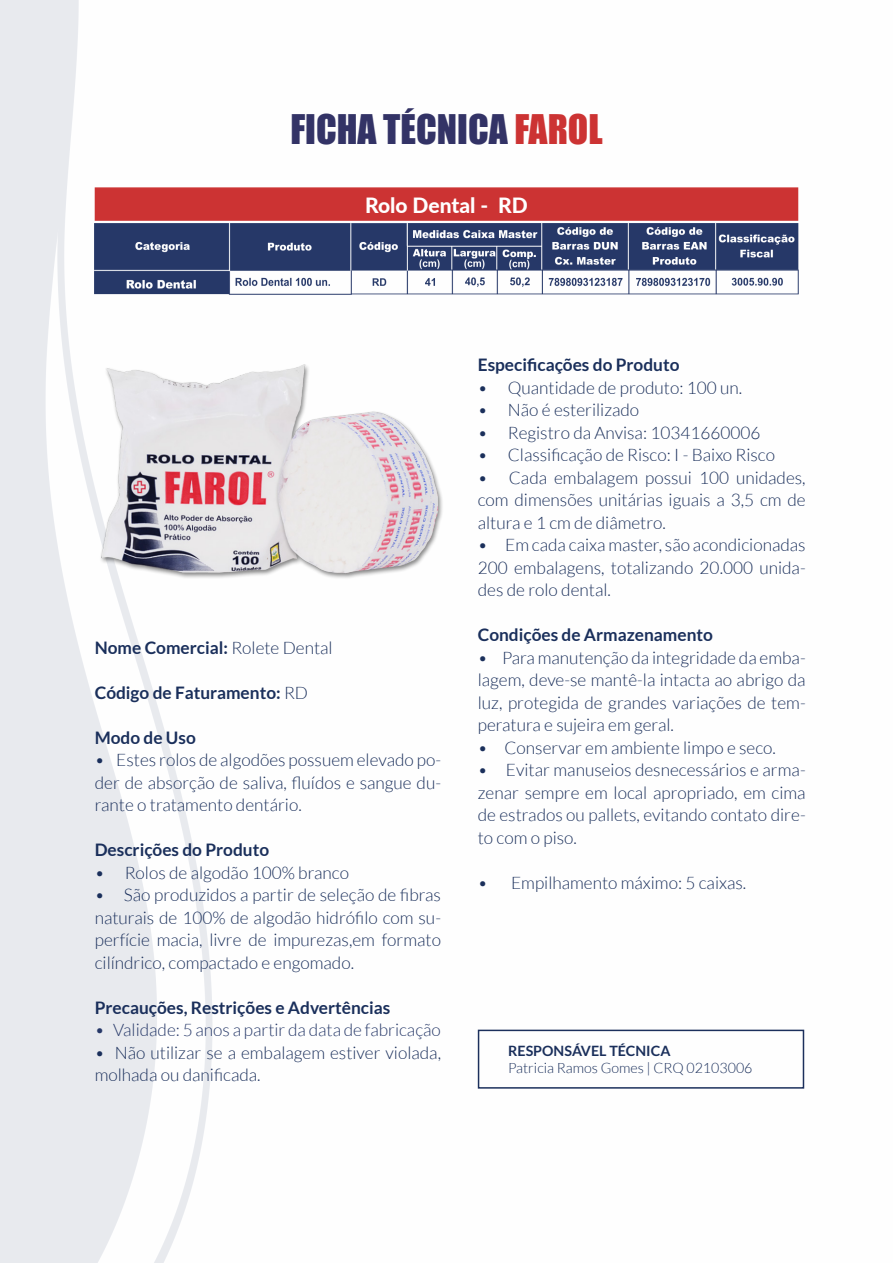
<style>
.page{position:relative;width:893px;height:1263px;background:#fff}
.page>*{position:absolute;margin:0;border:0;box-sizing:border-box;transform-origin:0 0}
.t1{font:37.5px "Impact";color:#336}
.t2{font:800 21px "Lato";color:#fff}
.t3{font:300 17.25px/22.5px "Lato";color:#1a2f5b;text-align:justify}
.t4{font:700 17.25px "Lato";color:#1a2f5b}
.t5{font:300 17.25px "Lato";color:#263868}
.t6{font:300 14.25px "Lato";color:#1a2f5b}
.t7{font:700 14.25px "Lato";color:#1a2f5b}
.s1{color:#c33}
.s2{font-weight:300}
</style>
<div class="page">
<img style="left:0;top:0;width:805px;height:1263px">
<img style="left:87px;top:344px;width:378px;height:243px">
<div style="left:95px;top:187px;width:703px;height:34px;background:#c33;border:2px solid #c33"></div>
<img style="left:95px;top:222px;width:703px;height:72px">
<div style="left:478px;top:1030px;width:326px;height:59px;border:2px solid #1c305c"></div>
<p class="t1" style="left:290px;top:101px;width:314px">FICHA TÉCNICA <span class="s1">FAROL</span></p>
<p class="t2" style="left:365px;top:189px;width:164px">Rolo Dental - RD</p>
<p class="t4" style="left:95px;top:638px;width:239px">Nome Comercial: <span class="s2">Rolete Dental</span></p>
<p class="t4" style="left:95px;top:683px;width:215px">Código de Faturamento: <span class="s2">RD</span></p>
<p class="t4" style="left:95px;top:728px;width:103px">Modo de Uso</p>
<p class="t3" style="left:95px;top:749px;width:348px">• Estes rolos de algodões possuem elevado po&shy;der de absorção de saliva, fluídos e sangue du&shy;rante o tratamento dentário.</p>
<p class="t4" style="left:95px;top:840px;width:176px">Descrições do Produto</p>
<p class="t3" style="left:95px;top:861px;width:256px">• Rolos de algodão 100% branco</p>
<p class="t3" style="left:95px;top:884px;width:348px">• São produzidos a partir de seleção de fibras naturais de 100% de algodão hidrófilo com su&shy;perfície macia, livre de impurezas,em formato cilíndrico, compactado e engomado.</p>
<p class="t4" style="left:95px;top:998px;width:297px">Precauções, Restrições e Advertências</p>
<p class="t5" style="left:95px;top:1021px;width:348px">• Validade: 5 anos a partir da data de fabricação</p>
<p class="t3" style="left:95px;top:1041px;width:348px">• Não utilizar se a embalagem estiver violada, molhada ou danificada.</p>
<p class="t4" style="left:478px;top:355px;width:203px">Especificações do Produto</p>
<p class="t3" style="left:478px;top:376px;width:266px">• Quantidade de produto: 100 un.</p>
<p class="t3" style="left:478px;top:399px;width:163px">• Não é esterilizado</p>
<p class="t3" style="left:478px;top:421px;width:284px">• Registro da Anvisa: 10341660006</p>
<p class="t3" style="left:478px;top:444px;width:299px">• Classificação de Risco: I - Baixo Risco</p>
<p class="t3" style="left:478px;top:466px;width:329px">• Cada embalagem possui 100 unidades, com dimensões unitárias iguais a 3,5 cm de altura e 1 cm de diâmetro.</p>
<p class="t3" style="left:478px;top:534px;width:329px">• Em cada caixa master, são acondicionadas 200 embalagens, totalizando 20.000 unida&shy;des de rolo dental.</p>
<p class="t4" style="left:478px;top:625px;width:237px">Condições de Armazenamento</p>
<p class="t3" style="left:478px;top:646px;width:329px">• Para manutenção da integridade da emba&shy;lagem, deve-se mantê-la intacta ao abrigo da luz, protegida de grandes variações de tem&shy;peratura e sujeira em geral.</p>
<p class="t3" style="left:478px;top:736px;width:300px">• Conservar em ambiente limpo e seco.</p>
<p class="t3" style="left:478px;top:759px;width:329px">• Evitar manuseios desnecessários e arma&shy;zenar sempre em local apropriado, em cima de estrados ou pallets, evitando contato dire&shy;to com o piso.</p>
<p class="t3" style="left:478px;top:871px;width:270px">• Empilhamento máximo: 5 caixas.</p>
<p class="t7" style="left:508px;top:1042px;width:164px">RESPONSÁVEL TÉCNICA</p>
<p class="t6" style="left:508px;top:1060px;width:246px">Patricia Ramos Gomes | CRQ 02103006</p>
</div>
